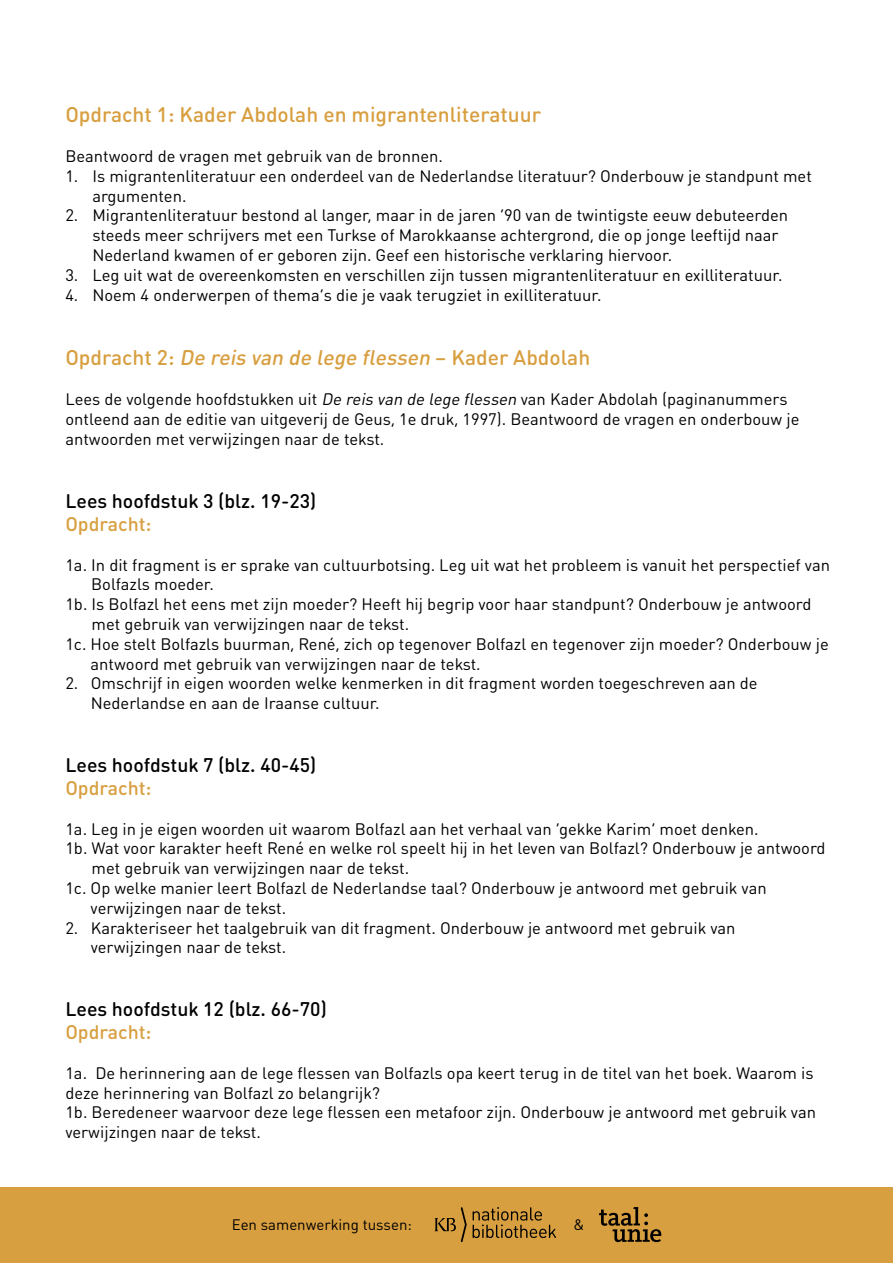
<style>
.page{position:relative;width:893px;height:1263px;background:#fff}
.page>*{position:absolute;margin:0;border:0;box-sizing:border-box;transform-origin:0 0}
.t1{font:500 21px "DIN Round Pro";color:#d89f40}
.t2{font:500 19.5px "DIN Round Pro";color:#000}
.t3{font:500 19.5px "DIN Round Pro";color:#d89f40}
.t4{font:16.5px/19.8px "DIN Round Pro";color:#000}
.t5{font:15px "DIN Round Pro";color:#000}
.s1{font-style:italic}
</style>
<div class="page">
<div style="left:0;top:1187px;width:893px;height:76px;background:#d89f40"></div>
<svg style="left:473px;top:1207px;width:83px;height:31px"></svg>
<svg style="left:434px;top:1207px;width:33px;height:35px"></svg>
<svg style="left:599px;top:1207px;width:62px;height:35px"></svg>
<h2 class="t1" style="left:65px;top:99px;width:477px">Opdracht 1: Kader Abdolah en migrantenliteratuur</h2>
<p class="t4" style="left:65px;top:145px;width:379px">Beantwoord de vragen met gebruik van de bronnen.</p>
<p class="t4" style="left:92px;top:165px;width:721px;text-indent:-27px">1. Is migrantenliteratuur een onderdeel van de Nederlandse literatuur? Onderbouw je standpunt met argumenten.</p>
<p class="t4" style="left:92px;top:205px;width:697px;text-indent:-27px">2. Migrantenliteratuur bestond al langer, maar in de jaren ’90 van de twintigste eeuw debuteerden steeds meer schrijvers met een Turkse of Marokkaanse achtergrond, die op jonge leeftijd naar<br>Nederland kwamen of er geboren zijn. Geef een historische verklaring hiervoor.</p>
<p class="t4" style="left:65px;top:264px;width:719px">3. Leg uit wat de overeenkomsten en verschillen zijn tussen migrantenliteratuur en exilliteratuur.</p>
<p class="t4" style="left:65px;top:284px;width:538px">4. Noem 4 onderwerpen of thema’s die je vaak terugziet in exilliteratuur.</p>
<h2 class="t1" style="left:65px;top:342px;width:526px">Opdracht 2: <span class="s1">De reis van de lege flessen</span> – Kader Abdolah</h2>
<p class="t4" style="left:65px;top:388px;width:736px">Lees de volgende hoofdstukken uit <span class="s1">De reis van de lege flessen</span> van Kader Abdolah (paginanummers ontleend aan de editie van uitgeverij de Geus, 1e druk, 1997). Beantwoord de vragen en onderbouw je antwoorden met verwijzingen naar de tekst.</p>
<p class="t2" style="left:65px;top:486px;width:253px">Lees hoofdstuk 3 (blz. 19-23)</p>
<h2 class="t3" style="left:65px;top:509px;width:88px">Opdracht:</h2>
<p class="t4" style="left:65px;top:554px;width:766px">1a. In dit fragment is er sprake van cultuurbotsing. Leg uit wat het probleem is vanuit het perspectief van</p>
<p class="t4" style="left:91px;top:574px;width:124px">Bolfazls moeder.</p>
<p class="t4" style="left:65px;top:593px;width:748px">1b. Is Bolfazl het eens met zijn moeder? Heeft hij begrip voor haar standpunt? Onderbouw je antwoord</p>
<p class="t4" style="left:92px;top:613px;width:319px">met gebruik van verwijzingen naar de tekst.</p>
<p class="t4" style="left:65px;top:633px;width:765px">1c. Hoe stelt Bolfazls buurman, René, zich op tegenover Bolfazl en tegenover zijn moeder? Onderbouw je</p>
<p class="t4" style="left:91px;top:653px;width:392px">antwoord met gebruik van verwijzingen naar de tekst.</p>
<p class="t4" style="left:91px;top:673px;width:668px;text-indent:-25px">2. Omschrijf in eigen woorden welke kenmerken in dit fragment worden toegeschreven aan de<br>Nederlandse en aan de Iraanse cultuur.</p>
<p class="t2" style="left:65px;top:750px;width:253px">Lees hoofdstuk 7 (blz. 40-45)</p>
<h2 class="t3" style="left:65px;top:773px;width:88px">Opdracht:</h2>
<p class="t4" style="left:65px;top:818px;width:695px">1a. Leg in je eigen woorden uit waarom Bolfazl aan het verhaal van ‘gekke Karim’ moet denken.</p>
<p class="t4" style="left:65px;top:838px;width:762px">1b. Wat voor karakter heeft René en welke rol speelt hij in het leven van Bolfazl? Onderbouw je antwoord</p>
<p class="t4" style="left:92px;top:857px;width:319px">met gebruik van verwijzingen naar de tekst.</p>
<p class="t4" style="left:65px;top:877px;width:703px">1c. Op welke manier leert Bolfazl de Nederlandse taal? Onderbouw je antwoord met gebruik van</p>
<p class="t4" style="left:91px;top:897px;width:197px">verwijzingen naar de tekst.</p>
<p class="t4" style="left:91px;top:917px;width:646px;text-indent:-25px">2. Karakteriseer het taalgebruik van dit fragment. Onderbouw je antwoord met gebruik van verwijzingen naar de tekst.</p>
<p class="t2" style="left:65px;top:994px;width:263px">Lees hoofdstuk 12 (blz. 66-70)</p>
<h2 class="t3" style="left:65px;top:1017px;width:88px">Opdracht:</h2>
<p class="t4" style="left:65px;top:1062px;width:752px">1a. De herinnering aan de lege flessen van Bolfazls opa keert terug in de titel van het boek. Waarom is deze herinnering van Bolfazl zo belangrijk?<br>1b. Beredeneer waarvoor deze lege flessen een metafoor zijn. Onderbouw je antwoord met gebruik van verwijzingen naar de tekst.</p>
<p class="t5" style="left:232px;top:1213px;width:182px">Een samenwerking tussen:</p>
<p class="t5" style="left:573px;top:1213px;width:12px">&amp;</p>
</div>
